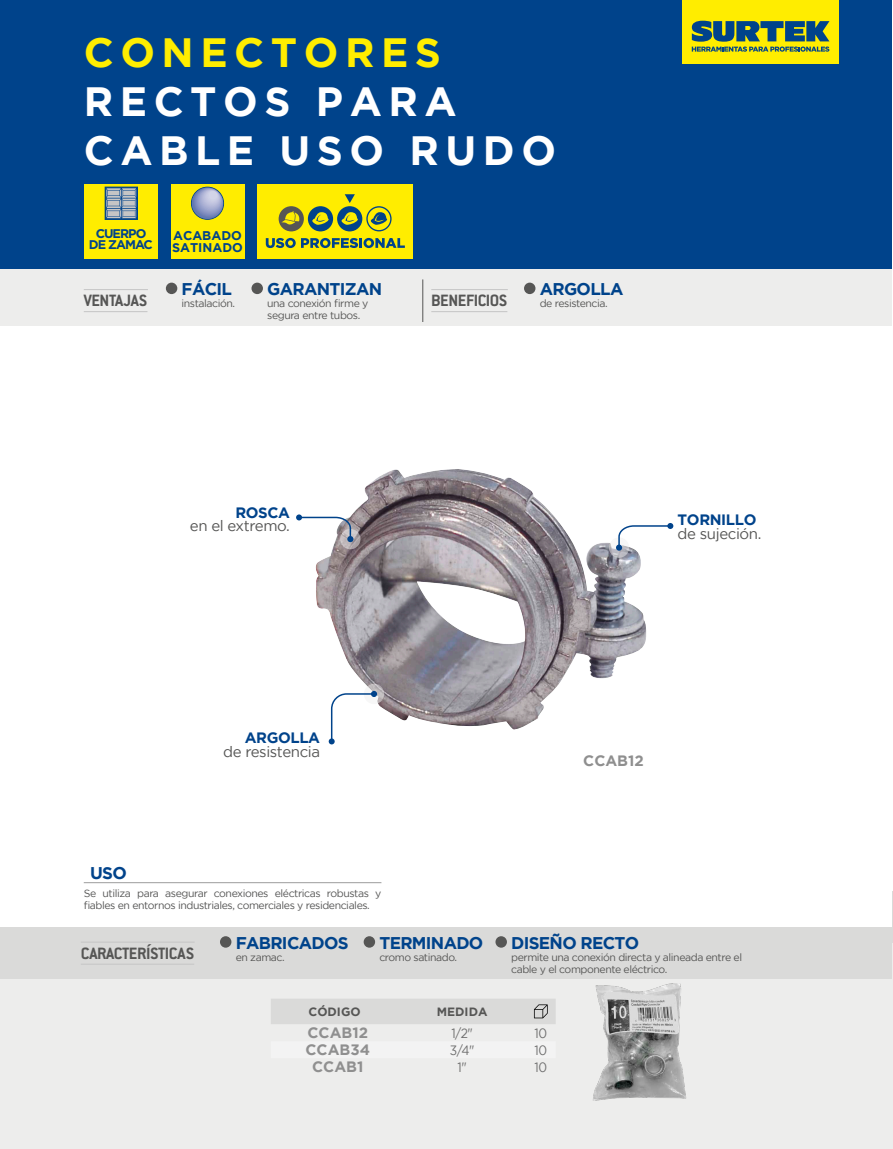
<style>
.page{position:relative;width:893px;height:1149px;background:#fff}
.page>*{position:absolute;margin:0;border:0;box-sizing:border-box;transform-origin:0 0}
.t1{font:700 40.8px/48.9px "Gotham";letter-spacing:.16em;color:#fff}
.t2{font:700 40.8px "Gotham";letter-spacing:.16em;color:#ffed00}
.t3{font:700 18px "Conduit ITC Std";letter-spacing:-.025em;color:#565655}
.t4{font:700 16.95px "Gotham";letter-spacing:-.04em;color:#00438b}
.t5{font:15px "Gotham";letter-spacing:-.025em;color:#565655}
.t6{font:700 15px "Gotham";color:#8f8f8f}
.t7{font:700 15px "Gotham";letter-spacing:-.025em;color:#00438b}
.t8{font:13.5px "Gotham";color:#6e6e6e;scale:.9 1}
.t9{font:700 12.6px/12.1px "Gotham";color:#00438b}
.t10{font:700 12px "Gotham";color:#565655}
.t11{font:10.5px/12px "Gotham";letter-spacing:-.04em;color:#565655}
</style>
<div class="page">
<div style="left:0;top:0;width:892px;height:276px;background:#00438b"></div>
<div style="left:0;top:957px;width:892px;height:191px;background:#ededec"></div>
<div style="left:0;top:927px;width:892px;height:51px;background:#dadad9"></div>
<div style="left:0;top:270px;width:892px;height:56px;background:#ededec"></div>
<div style="left:682px;top:0;width:157px;height:64px;background:#ffed00"></div>
<svg style="left:692px;top:21px;width:137px;height:31px"></svg>
<img style="left:315px;top:469px;width:332px;height:260px">
<hr style="left:84px;top:882px;width:297px;height:1px;background:#9c9c9c">
<div style="left:271px;top:999px;width:285px;height:24px;background:#dadad9"></div>
<hr style="left:81px;top:941px;width:114px;height:1px;background:#c5c5c5">
<hr style="left:81px;top:963px;width:113px;height:1px;background:#c5c5c5">
<div style="left:166px;top:282px;width:11px;height:12px;background:#565655;border-radius:50%"></div>
<div style="left:251px;top:282px;width:12px;height:12px;background:#565655;border-radius:50%"></div>
<div style="left:524px;top:282px;width:11px;height:12px;background:#565655;border-radius:50%"></div>
<div style="left:220px;top:935px;width:11px;height:12px;background:#565655;border-radius:50%"></div>
<div style="left:364px;top:935px;width:11px;height:12px;background:#565655;border-radius:50%"></div>
<svg style="left:495px;top:935px;width:12px;height:12px"></svg>
<hr style="left:84px;top:289px;width:64px;height:1px;background:#c5c5c5">
<hr style="left:84px;top:311px;width:63px;height:1px;background:#c5c5c5">
<hr style="left:422px;top:279px;width:1px;height:43px;background:#565655">
<hr style="left:431px;top:289px;width:77px;height:1px;background:#c5c5c5">
<hr style="left:431px;top:311px;width:76px;height:1px;background:#c5c5c5">
<svg style="left:340px;top:529px;width:20px;height:20px"></svg>
<svg style="left:609px;top:537px;width:20px;height:20px"></svg>
<svg style="left:364px;top:683px;width:20px;height:21px"></svg>
<svg style="left:296px;top:514px;width:57px;height:28px"></svg>
<svg style="left:616px;top:523px;width:57px;height:27px"></svg>
<svg style="left:329px;top:690px;width:48px;height:54px"></svg>
<div style="left:84px;top:184px;width:74px;height:74px;background:#ffed00"></div>
<svg style="left:105px;top:186px;width:33px;height:34px"></svg>
<div style="left:257px;top:184px;width:156px;height:74px;background:#ffed00"></div>
<svg style="left:266px;top:238px;width:139px;height:10px"></svg>
<div style="left:279px;top:206px;width:25px;height:25px;background:#565655;border-radius:50%"></div>
<div style="left:308px;top:206px;width:25px;height:25px;background:#00438b;border-radius:50%"></div>
<svg style="left:312px;top:212px;width:17px;height:13px"></svg>
<svg style="left:366px;top:206px;width:26px;height:25px"></svg>
<svg style="left:281px;top:211px;width:18px;height:14px"></svg>
<svg style="left:345px;top:194px;width:10px;height:9px"></svg>
<div style="left:337px;top:206px;width:25px;height:25px;background:#00438b;border-radius:50%"></div>
<svg style="left:342px;top:212px;width:16px;height:13px"></svg>
<div style="left:171px;top:184px;width:73px;height:74px;background:#ffed00"></div>
<svg style="left:191px;top:187px;width:33px;height:33px"></svg>
<svg style="left:192px;top:187px;width:31px;height:32px"></svg>
<img style="left:579px;top:978px;width:128px;height:123px">
<hr style="left:892px;top:939px;width:1px;height:209px;background:#ededec">
<hr style="left:892px;top:891px;width:1px;height:51px;background:#dadad9">
<h1 class="t2" style="left:84px;top:29px;width:359px">CONECTORES</h1>
<h1 class="t1" style="left:84px;top:76px;width:474px">RECTOS PARA<br>CABLE USO RUDO</h1>
<p class="t9" style="left:96px;top:227px;width:52px">CUERPO</p>
<p class="t9" style="left:172px;top:229px;width:72px">ACABADO<br>SATINADO</p>
<p class="t9" style="left:89px;top:238px;width:66px">DE ZAMAC</p>
<h3 class="t4" style="left:182px;top:279px;width:52px">FÁCIL</h3>
<p class="t11" style="left:182px;top:297px;width:55px">instalación.</p>
<h3 class="t4" style="left:267px;top:279px;width:117px">GARANTIZAN</h3>
<p class="t11" style="left:267px;top:297px;width:103px">una conexión firme y segura entre tubos.</p>
<h2 class="t3" style="left:84px;top:290px;width:65px">VENTAJAS</h2>
<h2 class="t3" style="left:431px;top:290px;width:78px">BENEFICIOS</h2>
<h3 class="t4" style="left:540px;top:279px;width:85px">ARGOLLA</h3>
<p class="t11" style="left:540px;top:297px;width:69px">de resistencia.</p>
<h3 class="t7" style="left:235px;top:503px;width:56px">ROSCA</h3>
<h3 class="t5" style="left:190px;top:517px;width:102px">en el extremo.</h3>
<h3 class="t7" style="left:678px;top:511px;width:80px">TORNILLO</h3>
<h3 class="t5" style="left:678px;top:525px;width:85px">de sujeción.</h3>
<h3 class="t7" style="left:245px;top:729px;width:77px">ARGOLLA</h3>
<h3 class="t5" style="left:223px;top:742px;width:98px">de resistencia</h3>
<h3 class="t4" style="left:90px;top:862px;width:38px">USO</h3>
<p class="t11" style="left:84px;top:887px;width:299px">Se utiliza para asegurar conexiones eléctricas robustas y fiables en entornos industriales, comerciales y residenciales.</p>
<h3 class="t6" style="left:583px;top:752px;width:62px">CCAB12</h3>
<h2 class="t3" style="left:81px;top:942px;width:115px">CARACTERÍSTICAS</h2>
<h3 class="t4" style="left:236px;top:932px;width:115px">FABRICADOS</h3>
<p class="t11" style="left:236px;top:950px;width:51px">en zamac.</p>
<h3 class="t4" style="left:379px;top:932px;width:106px">TERMINADO</h3>
<p class="t11" style="left:379px;top:950px;width:79px">cromo satinado.</p>
<h3 class="t4" style="left:511px;top:932px;width:130px">DISEÑO RECTO</h3>
<p class="t11" style="left:511px;top:950px;width:232px">permite una conexión directa y alineada entre el cable y el componente eléctrico.</p>
<p class="t10" style="left:309px;top:1004px;width:54px">CÓDIGO</p>
<p class="t10" style="left:437px;top:1004px;width:52px">MEDIDA</p>
<h3 class="t6" style="left:308px;top:1023px;width:62px">CCAB12</h3>
<p class="t8" style="left:451px;top:1024px;width:25px">1/2"</p>
<p class="t8" style="left:535px;top:1024px;width:15px">10</p>
<h3 class="t6" style="left:306px;top:1040px;width:66px">CCAB34</h3>
<p class="t8" style="left:450px;top:1042px;width:29px">3/4"</p>
<p class="t8" style="left:535px;top:1042px;width:15px">10</p>
<h3 class="t6" style="left:312px;top:1057px;width:53px">CCAB1</h3>
<p class="t8" style="left:458px;top:1059px;width:12px">1"</p>
<p class="t8" style="left:535px;top:1059px;width:15px">10</p>
</div>
